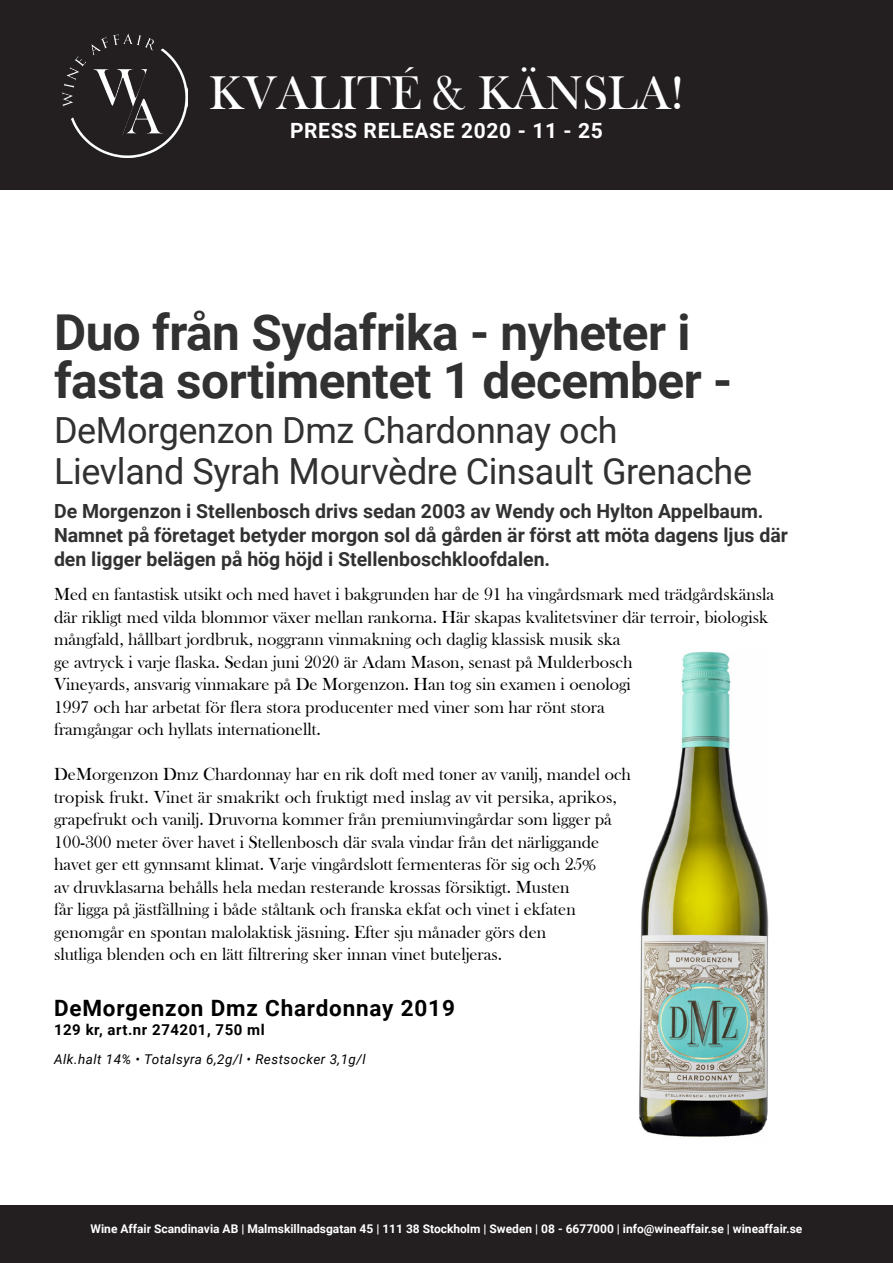
<style>
.page{position:relative;width:893px;height:1263px;background:#fff}
.page>*{position:absolute;margin:0;border:0;box-sizing:border-box;transform-origin:0 0}
.Normal__Web{font:700 49.5px/48px "Roboto";letter-spacing:-.01em;color:#313131}
.t1{font:48.6px "Bask Old Face";color:#fff}
.Normal__Web-2{font:36px/40.5px "Roboto";letter-spacing:-.01em;color:#313131}
.t2{font:700 22.5px "Roboto";letter-spacing:.035em;color:#000}
.t3{font:700 21px "Roboto";letter-spacing:.03em;color:#fff}
.t4{font:700 19.5px/24px "Roboto";color:#313131}
.t5{font:18px/22.5px "Bask Old Face";color:#000}
.t6{font:700 15px "Roboto";letter-spacing:.035em;color:#000}
.t7{font:italic 13.5px "Roboto";letter-spacing:.035em;color:#000}
.t8{font:700 12px "Roboto";color:#fff}
</style>
<div class="page">
<div style="left:0;top:0;width:893px;height:189px;background:#231f20"></div>
<div style="left:0;top:1206px;width:893px;height:57px;background:#231f20"></div>
<img style="left:62px;top:33px;width:126px;height:124px">
<img style="left:639px;top:651px;width:130px;height:486px">
<p class="t1" style="left:209px;top:66px;width:476px">KVALITÉ &amp; KÄNSLA!</p>
<p class="t3" style="left:290px;top:116px;width:314px">PRESS RELEASE 2020 - 11 - 25</p>
<p class="Normal__Web" style="left:54px;top:307px;width:680px">Duo från Sydafrika - nyheter i fasta sortimentet 1 december -</p>
<p class="Normal__Web-2" style="left:54px;top:409px;width:700px">DeMorgenzon Dmz Chardonnay och<br>Lievland Syrah Mourvèdre Cinsault Grenache</p>
<p class="t4" style="left:54px;top:498px;width:735px">De Morgenzon i Stellenbosch drivs sedan 2003 av Wendy och Hylton Appelbaum.<br>Namnet på företaget betyder morgon sol då gården är först att möta dagens ljus där den ligger belägen på hög höjd i Stellenboschkloofdalen.</p>
<p class="t5" style="left:54px;top:583px;width:722px">Med en fantastisk utsikt och med havet i bakgrunden har de 91 ha vingårdsmark med trädgårdskänsla där rikligt med vilda blommor växer mellan rankorna. Här skapas kvalitetsviner där terroir, biologisk mångfald, hållbart jordbruk, noggrann vinmakning och daglig klassisk musik ska<br>ge avtryck i varje flaska. Sedan juni 2020 är Adam Mason, senast på Mulderbosch<br>Vineyards, ansvarig vinmakare på De Morgenzon. Han tog sin examen i oenologi<br>1997 och har arbetat för flera stora producenter med viner som har rönt stora<br>framgångar och hyllats internationellt.</p>
<p class="t5" style="left:54px;top:763px;width:578px">DeMorgenzon Dmz Chardonnay har en rik doft med toner av vanilj, mandel och tropisk frukt. Vinet är smakrikt och fruktigt med inslag av vit persika, aprikos, grapefrukt och vanilj. Druvorna kommer från premiumvingårdar som ligger på 100-300 meter över havet i Stellenbosch där svala vindar från det närliggande havet ger ett gynnsamt klimat. Varje vingårdslott fermenteras för sig och 25%<br>av druvklasarna behålls hela medan resterande krossas försiktigt. Musten<br>får ligga på jästfällning i både ståltank och franska ekfat och vinet i ekfaten genomgår en spontan malolaktisk jäsning. Efter sju månader görs den<br>slutliga blenden och en lätt filtrering sker innan vinet buteljeras.</p>
<p class="t2" style="left:54px;top:992px;width:402px">DeMorgenzon Dmz Chardonnay 2019</p>
<p class="t6" style="left:54px;top:1020px;width:212px">129 kr, art.nr 274201, 750 ml</p>
<p class="t7" style="left:54px;top:1050px;width:313px">Alk.halt 14% • Totalsyra 6,2g/l • Restsocker 3,1g/l</p>
<p class="t8" style="left:91px;top:1220px;width:713px">Wine Affair Scandinavia AB | Malmskillnadsgatan 45 | 111 38 Stockholm | Sweden | 08 - 6677000 | info@wineaffair.se | wineaffair.se</p>
</div>
